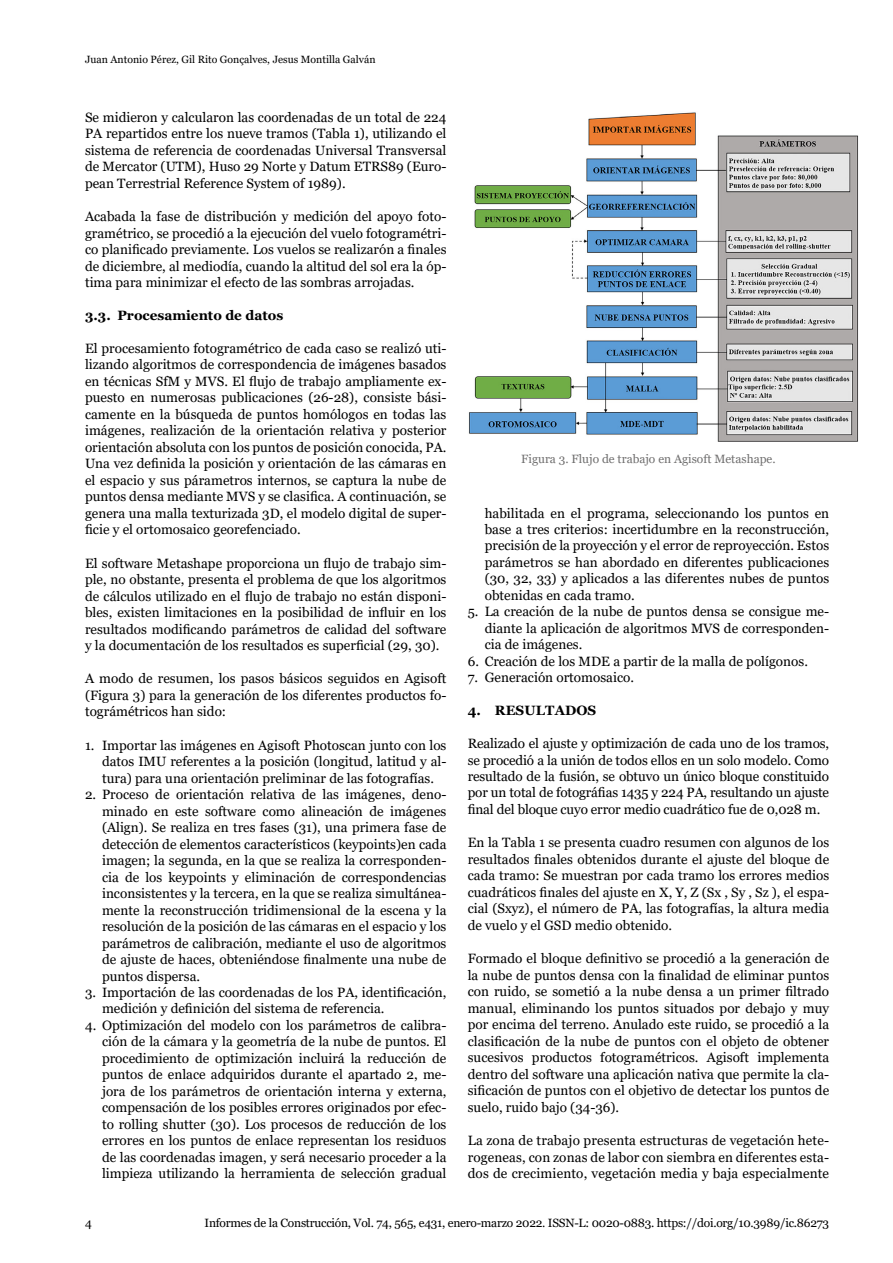
<style>
.page{position:relative;width:893px;height:1263px;background:#fff}
.page>*{position:absolute;margin:0;border:0;box-sizing:border-box;transform-origin:0 0}
.t1{font:13.5px/16.5px "Georgia";color:#000;text-align:justify}
.t2{font:700 13.5px "Georgia";color:#000}
.t3{font:12px "Georgia";letter-spacing:-.02em;color:#000}
.t4{font:12px "Georgia";color:#706f6f}
.t5{font:10.5px "Georgia";color:#000}
</style>
<div class="page">
<img style="left:469px;top:112px;width:389px;height:329px">
<p class="t5" style="left:85px;top:53px;width:292px">Juan Antonio Pérez, Gil Rito Gonçalves, Jesus Montilla Galván</p>
<p class="t1" style="left:85px;top:109px;width:363px">Se midieron y calcularon las coordenadas de un total de 224<br>PA repartidos entre los nueve tramos (Tabla 1), utilizando el sistema de referencia de coordenadas Universal Transversal de Mercator (UTM), Huso 29 Norte y Datum ETRS89 (Euro&shy;pean Terrestrial Reference System of 1989).</p>
<p class="t1" style="left:85px;top:209px;width:363px">Acabada la fase de distribución y medición del apoyo foto&shy;gramétrico, se procedió a la ejecución del vuelo fotogramétri&shy;co planificado previamente. Los vuelos se realizarón a finales de diciembre, al mediodía, cuando la altitud del sol era la óp&shy;tima para minimizar el efecto de las sombras arrojadas.</p>
<p class="t2" style="left:85px;top:307px;width:200px">3.3. Procesamiento de datos</p>
<p class="t1" style="left:85px;top:340px;width:363px">El procesamiento fotogramétrico de cada caso se realizó uti&shy;lizando algoritmos de correspondencia de imágenes basados en técnicas SfM y MVS. El flujo de trabajo ampliamente ex&shy;puesto en numerosas publicaciones (26-28), consiste bási&shy;camente en la búsqueda de puntos homólogos en todas las imágenes, realización de la orientación relativa y posterior orientación absoluta con los puntos de posición conocida, PA.<br>Una vez definida la posición y orientación de las cámaras en el espacio y sus párametros internos, se captura la nube de puntos densa mediante MVS y se clasifica. A continuación, se genera una malla texturizada 3D, el modelo digital de super&shy;ficie y el ortomosaico georefenciado.</p>
<p class="t1" style="left:85px;top:555px;width:363px">El software Metashape proporciona un flujo de trabajo sim&shy;ple, no obstante, presenta el problema de que los algoritmos de cálculos utilizado en el flujo de trabajo no están disponi&shy;bles, existen limitaciones en la posibilidad de influir en los resultados modificando parámetros de calidad del software y la documentación de los resultados es superficial (29, 30).</p>
<p class="t1" style="left:85px;top:671px;width:363px">A modo de resumen, los pasos básicos seguidos en Agisoft (Figura 3) para la generación de los diferentes productos fo&shy;tográmétricos han sido:</p>
<p class="t1" style="left:102px;top:737px;width:346px;text-indent:-17px">1. Importar las imágenes en Agisoft Photoscan junto con los datos IMU referentes a la posición (longitud, latitud y al&shy;tura) para una orientación preliminar de las fotografías.</p>
<p class="t1" style="left:102px;top:787px;width:346px;text-indent:-17px">2. Proceso de orientación relativa de las imágenes, deno&shy;minado en este software como alineación de imágenes (Align). Se realiza en tres fases (31), una primera fase de detección de elementos característicos (keypoints)en cada imagen; la segunda, en la que se realiza la corresponden&shy;cia de los keypoints y eliminación de correspondencias inconsistentes y la tercera, en la que se realiza simultánea&shy;mente la reconstrucción tridimensional de la escena y la resolución de la posición de las cámaras en el espacio y los parámetros de calibración, mediante el uso de algoritmos de ajuste de haces, obteniéndose finalmente una nube de puntos dispersa.</p>
<p class="t1" style="left:102px;top:984px;width:346px;text-indent:-17px">3. Importación de las coordenadas de los PA, identificación, medición y definición del sistema de referencia.</p>
<p class="t1" style="left:102px;top:1017px;width:346px;text-indent:-17px">4. Optimización del modelo con los parámetros de calibra&shy;ción de la cámara y la geometría de la nube de puntos. El procedimiento de optimización incluirá la reducción de puntos de enlace adquiridos durante el apartado 2, me&shy;jora de los parámetros de orientación interna y externa, compensación de los posibles errores originados por efec&shy;to rolling shutter (30). Los procesos de reducción de los errores en los puntos de enlace representan los residuos de las coordenadas imagen, y será necesario proceder a la limpieza utilizando la herramienta de selección gradual</p>
<p class="t4" style="left:521px;top:452px;width:256px">Figura 3. Flujo de trabajo en Agisoft Metashape.</p>
<p class="t1" style="left:485px;top:505px;width:346px">habilitada en el programa, seleccionando los puntos en base a tres criterios: incertidumbre en la reconstrucción, precisión de la proyección y el error de reproyección. Estos parámetros se han abordado en diferentes publicaciones (30, 32, 33) y aplicados a las diferentes nubes de puntos obtenidas en cada tramo.</p>
<p class="t1" style="left:485px;top:604px;width:346px;text-indent:-17px">5. La creación de la nube de puntos densa se consigue me&shy;diante la aplicación de algoritmos MVS de corresponden&shy;cia de imágenes.</p>
<p class="t1" style="left:468px;top:653px;width:342px">6. Creación de los MDE a partir de la malla de polígonos.</p>
<p class="t1" style="left:468px;top:670px;width:168px">7. Generación ortomosaico.</p>
<p class="t2" style="left:468px;top:702px;width:130px">4. RESULTADOS</p>
<p class="t1" style="left:468px;top:735px;width:363px">Realizado el ajuste y optimización de cada uno de los tramos, se procedió a la unión de todos ellos en un solo modelo. Como resultado de la fusión, se obtuvo un único bloque constituido por un total de fotográfias 1435 y 224 PA, resultando un ajuste final del bloque cuyo error medio cuadrático fue de 0,028 m.</p>
<p class="t1" style="left:468px;top:835px;width:363px">En la Tabla 1 se presenta cuadro resumen con algunos de los resultados finales obtenidos durante el ajuste del bloque de cada tramo: Se muestran por cada tramo los errores medios cuadráticos finales del ajuste en X, Y, Z (Sx , Sy , Sz ), el espa&shy;cial (Sxyz), el número de PA, las fotografías, la altura media de vuelo y el GSD medio obtenido.</p>
<p class="t1" style="left:468px;top:951px;width:363px">Formado el bloque definitivo se procedió a la generación de la nube de puntos densa con la finalidad de eliminar puntos con ruido, se sometió a la nube densa a un primer filtrado manual, eliminando los puntos situados por debajo y muy por encima del terreno. Anulado este ruido, se procedió a la clasificación de la nube de puntos con el objeto de obtener sucesivos productos fotogramétricos. Agisoft implementa dentro del software una aplicación nativa que permite la cla&shy;sificación de puntos con el objetivo de detectar los puntos de suelo, ruido bajo (34-36).</p>
<p class="t1" style="left:468px;top:1132px;width:363px">La zona de trabajo presenta estructuras de vegetación hete&shy;rogeneas, con zonas de labor con siembra en diferentes esta&shy;dos de crecimiento, vegetación media y baja especialmente</p>
<p class="t3" style="left:85px;top:1215px;width:8px">4</p>
<p class="t3" style="left:205px;top:1215px;width:626px">Informes de la Construcción, Vol. 74, 565, e431, enero-marzo 2022. ISSN-L: 0020-0883. https://doi.org/10.3989/ic.86273</p>
</div>
